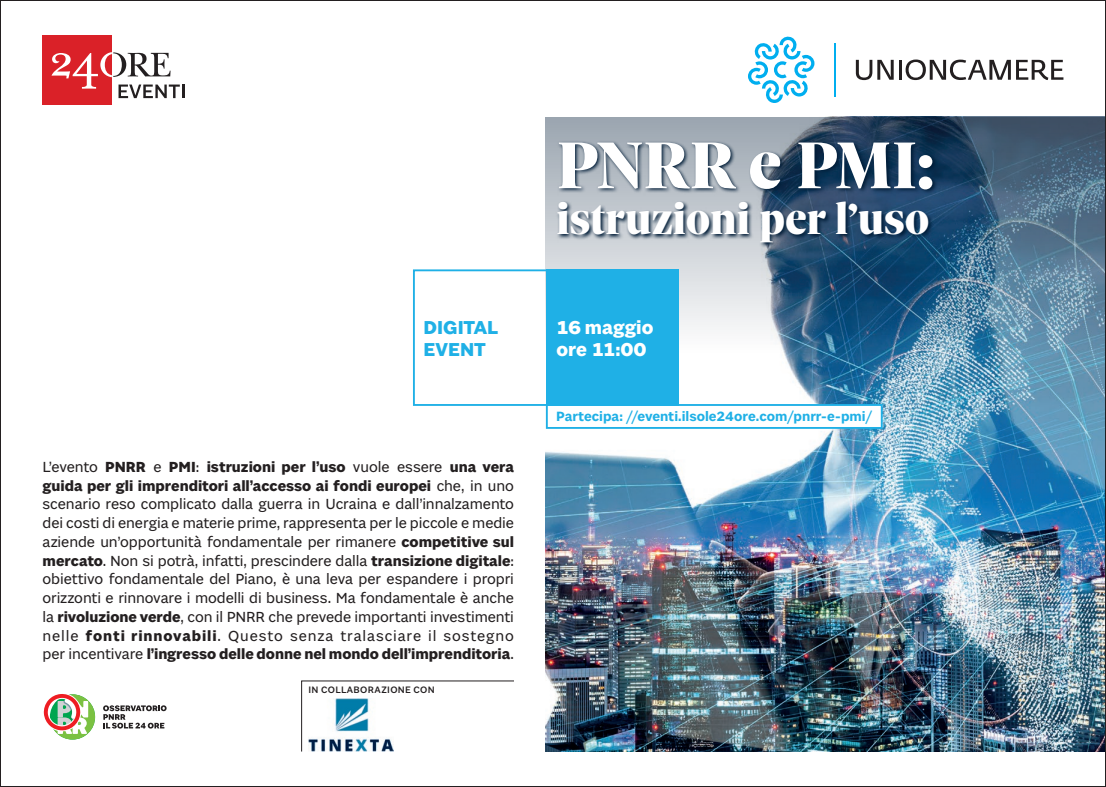
<style>
.page{position:relative;width:1106px;height:787px;background:#fff}
.page>*{position:absolute;margin:0;border:0;box-sizing:border-box;transform-origin:0 0}
.t1{font:900 71.25px "Sole Serif Display";letter-spacing:-.005em;color:#fff}
.t2{font:900 46.25px "Sole Serif Display";letter-spacing:.005em;color:#fff}
.t3{font:700 20px/21.9px "Sole 24 Sans Number";letter-spacing:-.005em;color:#fff}
.t4{font:700 20px/21.9px "Sole 24 Sans Number";color:#1fb0e6}
.t5{font:15.62px/18.8px "Sole 24 Sans Number";letter-spacing:.055em;color:#231f20;text-align:justify}
.t6{font:600 14.38px "Sole 24 Sans Number";color:#1fb0e6}
.t7{font:500 10px "Sole 24 Sans Number";letter-spacing:.035em;color:#231f20}
.s1{font-weight:700}
</style>
<div class="page">
<img style="left:546px;top:353px;width:558px;height:398px">
<img style="left:546px;top:117px;width:558px;height:236px">
<div style="left:43px;top:35px;width:69px;height:70px;background:#da2128"></div>
<svg style="left:52px;top:52px;width:132px;height:46px"></svg>
<svg style="left:301px;top:680px;width:213px;height:72px"></svg>
<div style="left:547px;top:405px;width:334px;height:23px;background:#fff"></div>
<div style="left:546px;top:404px;width:336px;height:25px;border:2px solid #1fb0e6"></div>
<div style="left:413px;top:269px;width:266px;height:137px;border:2px solid #1fb0e6"></div>
<div style="left:546px;top:269px;width:133px;height:137px;background:#1fb0e6"></div>
<svg style="left:43px;top:694px;width:52px;height:45px"></svg>
<svg style="left:103px;top:705px;width:64px;height:23px"></svg>
<img style="left:308px;top:698px;width:86px;height:53px">
<svg style="left:748px;top:36px;width:66px;height:67px"></svg>
<hr style="left:834px;top:43px;width:2px;height:53px;background:#00aeef">
<svg style="left:855px;top:60px;width:38px;height:20px"></svg>
<hr style="left:898px;top:60px;width:3px;height:20px;background:#231f20">
<svg style="left:905px;top:60px;width:105px;height:20px"></svg>
<svg style="left:1016px;top:60px;width:47px;height:20px"></svg>
<svg style="left:555px;top:140px;width:382px;height:108px"></svg>
<p class="t4" style="left:423px;top:317px;width:76px">DIGITAL<br>EVENT</p>
<p class="t5" style="left:43px;top:457px;width:473px">L’evento <span class="s1">PNRR</span> e <span class="s1">PMI</span>: <span class="s1">istruzioni per l’uso</span> vuole essere <span class="s1">una vera guida per gli imprenditori all’accesso ai fondi europei</span> che, in uno scenario reso complicato dalla guerra in Ucraina e dall’innalzamento dei costi di energia e materie prime, rappresenta per le piccole e medie aziende un’opportunità fondamentale per rimanere <span class="s1">competitive sul mercato</span>. Non si potrà, infatti, prescindere dalla <span class="s1">transizione digitale</span>: obiettivo fondamentale del Piano, è una leva per espandere i propri orizzonti e rinnovare i modelli di business. Ma fondamentale è anche la <span class="s1">rivoluzione verde</span>, con il PNRR che prevede importanti investimenti nelle <span class="s1">fonti rinnovabili</span>. Questo senza tralasciare il sostegno per incentivare <span class="s1">l’ingresso delle donne nel mondo dell’imprenditoria</span>.</p>
<p class="t7" style="left:308px;top:684px;width:128px">IN COLLABORAZIONE CON</p>
<h1 class="t1" style="left:556px;top:125px;width:380px">PNRR e PMI:</h1>
<h2 class="t2" style="left:556px;top:193px;width:374px">istruzioni per l’uso</h2>
<p class="t3" style="left:556px;top:317px;width:98px">16 maggio ore 11:00</p>
<p class="t6" style="left:556px;top:408px;width:318px">Partecipa: //eventi.ilsole24ore.com/pnrr-e-pmi/</p>
</div>
